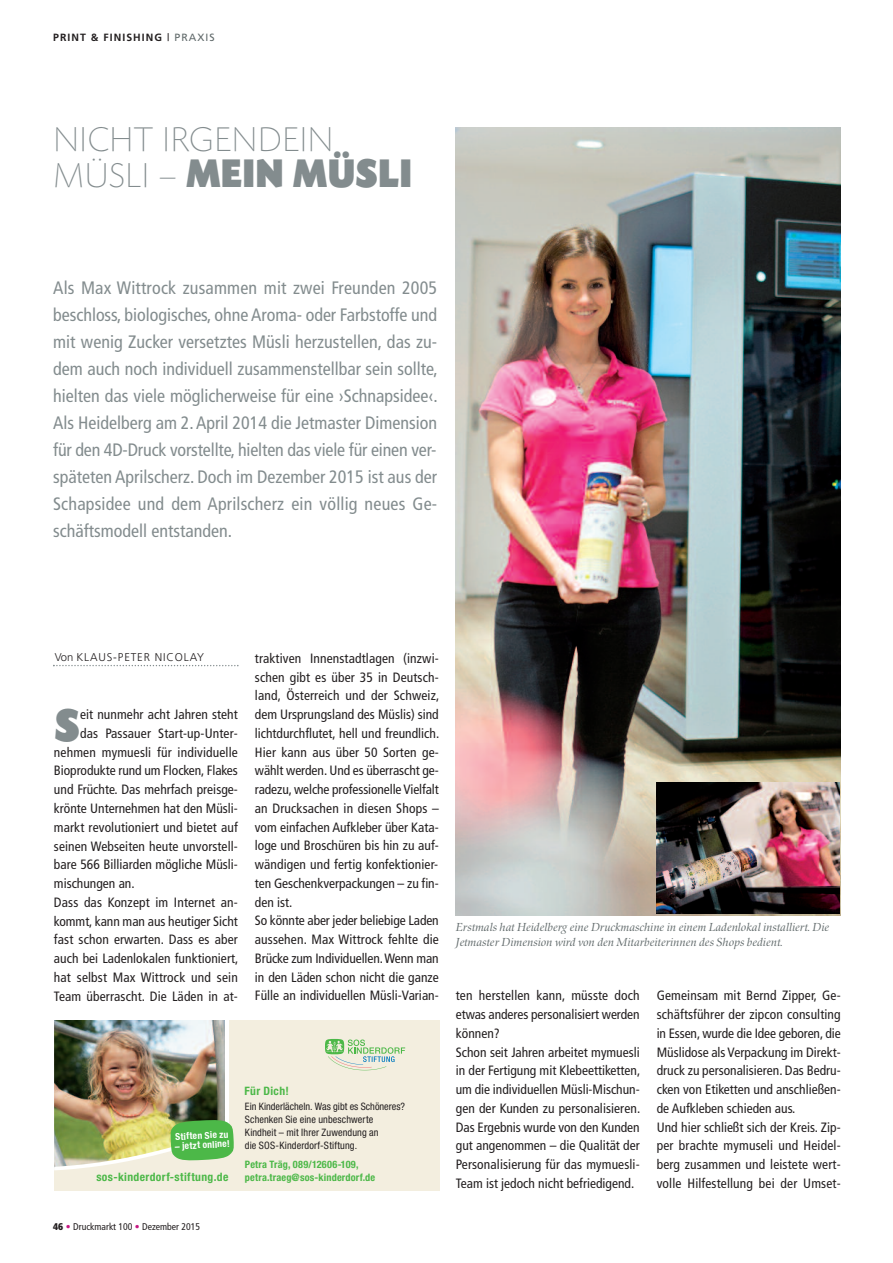
<style>
.page{position:relative;width:893px;height:1263px;background:#fff}
.page>*{position:absolute;margin:0;border:0;box-sizing:border-box;transform-origin:0 0}
.t1{font:48px "Today SB Ultra";color:#838c8e;scale:.9 1}
.t2{font:42px "Today SB Ultra";letter-spacing:.01em;color:#838c8e;scale:.9 1}
.t3{font:300 expanded 36px "Today SB";color:#838c8e}
.t4{font:condensed 18px/27px "Frutiger";color:#838c8e;text-align:justify}
.t5{font:condensed 13.5px/18.8px "Frutiger";color:#231f20}
.t6{font:italic 12px/15px "Zapf Renais SB";color:#60696a}
.t7{font:700 condensed 11.55px "Helvetica Neue LT Std";letter-spacing:.03em;color:#4cb848}
.t8{font:300 11.25px "Frutiger";letter-spacing:.075em;color:#231f20}
.t9{font:700 10.5px "Frutiger";letter-spacing:.1em;color:#231f20}
.t10{font:condensed 10.2px/12.9px "Helvetica Neue LT Std";letter-spacing:.01em;color:#231f20}
.t11{font:700 condensed 10.2px/12.9px "Helvetica Neue LT Std";letter-spacing:.02em;color:#4cb848}
.t12{font:condensed 9.75px "Frutiger";color:#231f20}
.t13{font:700 condensed 9.6px "Helvetica Neue LT Std";color:#fff}
.s1{font-weight:400}
.s2{font-weight:400;color:#60696a}
.s3{font-family:"Today SB";font-weight:300;font-stretch:expanded;font-size:36px}
.s4{font-weight:900}
.s5{font-weight:700;color:#c61882}
.s6{color:#c61882}
</style>
<div class="page">
<svg style="left:53px;top:665px;width:186px;height:1px"></svg>
<img style="left:456px;top:128px;width:385px;height:787px">
<img style="left:657px;top:782px;width:183px;height:132px">
<div style="left:55px;top:1020px;width:385px;height:171px;background:#f3eedf"></div>
<img style="left:55px;top:1020px;width:170px;height:100px">
<hr style="left:225px;top:1020px;width:3px;height:112px;background:#fff">
<svg style="left:325px;top:1039px;width:80px;height:31px"></svg>
<svg style="left:55px;top:1120px;width:179px;height:50px"></svg>
<p class="t9" style="left:53px;top:33px;width:163px">PRINT &amp; FINISHING <span class="s1">|</span> <span class="s2">PRAXIS</span></p>
<h3 class="t3" style="left:53px;top:118px;width:282px">NICHT IRGENDEIN</h3>
<h2 class="t2" style="left:53px;top:148px;width:400px"><span class="s3">MÜSLI –</span> MEIN MÜSLI</h2>
<p class="t4" style="left:53px;top:276px;width:386px">Als Max Wittrock zusammen mit zwei Freunden 2005 beschloss, biologisches, ohne Aroma- oder Farbstoffe und mit wenig Zucker versetztes Müsli herzustellen, das zu&shy;dem auch noch individuell zusammenstellbar sein sollte, hielten das viele möglicherweise für eine ›Schnapsidee‹.<br>Als Heidelberg am 2.April 2014 die Jetmaster Dimension für den 4D-Druck vorstellte, hielten das viele für einen ver&shy;späteten Aprilscherz. Doch im Dezember 2015 ist aus der Schapsidee und dem Aprilscherz ein völlig neues Ge&shy;schäftsmodell entstanden.</p>
<p class="t8" style="left:55px;top:653px;width:151px">Von KLAUS-PETER NICOLAY</p>
<h1 class="t1" style="left:55px;top:696px;width:29px">S</h1>
<p class="t5" style="left:80px;top:706px;width:159px">eit nunmehr acht Jahren steht</p>
<p class="t5" style="left:80px;top:725px;width:159px">das Passauer Start-up-Unter-</p>
<p class="t5" style="left:54px;top:744px;width:185px">nehmen mymuesli für individuelle</p>
<p class="t5" style="left:54px;top:762px;width:185px">Bioprodukte rund um Flocken, Flakes</p>
<p class="t5" style="left:54px;top:781px;width:185px">und Früchte. Das mehrfach preisge-</p>
<p class="t5" style="left:54px;top:800px;width:185px">krönte Unternehmen hat den Müsli-</p>
<p class="t5" style="left:54px;top:819px;width:185px">markt revolutioniert und bietet auf</p>
<p class="t5" style="left:54px;top:837px;width:185px">seinen Webseiten heute unvorstell-</p>
<p class="t5" style="left:54px;top:856px;width:185px">bare 566 Billiarden mögliche Müsli-</p>
<p class="t5" style="left:54px;top:875px;width:82px">mischungen an.</p>
<p class="t5" style="left:54px;top:894px;width:185px">Dass das Konzept im Internet an-</p>
<p class="t5" style="left:54px;top:912px;width:185px">kommt, kann man aus heutiger Sicht</p>
<p class="t5" style="left:54px;top:931px;width:185px">fast schon erwarten. Dass es aber</p>
<p class="t5" style="left:54px;top:950px;width:186px">auch bei Ladenlokalen funktioniert,</p>
<p class="t5" style="left:54px;top:969px;width:185px">hat selbst Max Wittrock und sein</p>
<p class="t5" style="left:54px;top:987px;width:185px">Team überrascht. Die Läden in at-</p>
<p class="t5" style="left:255px;top:650px;width:186px">traktiven Innenstadtlagen (inzwi&shy;schen gibt es über 35 in Deutsch&shy;land, Österreich und der Schweiz, dem Ursprungsland des Müslis) sind lichtdurchflutet, hell und freundlich.<br>Hier kann aus über 50 Sorten ge&shy;wählt werden. Und es überrascht ge&shy;radezu, welche professionelle Vielfalt an Drucksachen in diesen Shops – vom einfachen Aufkleber über Kata&shy;loge und Broschüren bis hin zu auf&shy;wändigen und fertig konfektionier&shy;ten Geschenkverpackungen – zu fin&shy;den ist.<br>So könnte aber jeder beliebige Laden aussehen. Max Wittrock fehlte die Brücke zum Individuellen.Wenn man in den Läden schon nicht die ganze Fülle an individuellen Müsli-Varian-</p>
<p class="t13" style="left:175px;top:1133px;width:55px;rotate:-3deg">Stiften Sie zu</p>
<p class="t13" style="left:175px;top:1143px;width:56px;rotate:-3deg">– jetzt online!</p>
<p class="t7" style="left:96px;top:1172px;width:133px">sos-kinderdorf-stiftung.de</p>
<p class="t7" style="left:244px;top:1087px;width:46px">Für Dich!</p>
<p class="t10" style="left:245px;top:1101px;width:162px">Ein Kinderlächeln. Was gibt es Schöneres?<br>Schenken Sie eine unbeschwerte Kindheit – mit Ihrer Zuwendung an<br>die SOS-Kinderdorf-Stiftung.</p>
<p class="t11" style="left:245px;top:1158px;width:132px">Petra Träg, 089/12606-109, petra.traeg@sos-kinderdorf.de</p>
<p class="t12" style="left:53px;top:1222px;width:149px"><span class="s4">46</span> <span class="s5">•</span> Druckmarkt 100 <span class="s6">•</span> Dezember 2015</p>
<p class="t6" style="left:456px;top:919px;width:375px">Erstmals hat Heidelberg eine Druckmaschine in einem Ladenlokal installiert. Die<br>Jetmaster Dimension wird von den Mitarbeiterinnen des Shops bedient.</p>
<p class="t5" style="left:456px;top:987px;width:186px">ten herstellen kann, müsste doch etwas anderes personalisiert werden können?<br>Schon seit Jahren arbeitet mymuesli in der Fertigung mit Klebeettiketten, um die individuellen Müsli-Mischun&shy;gen der Kunden zu personalisieren.<br>Das Ergebnis wurde von den Kunden gut angenommen – die Qualität der Personalisierung für das mymuesli-Team ist jedoch nicht befriedigend.</p>
<p class="t5" style="left:657px;top:987px;width:185px">Gemeinsam mit Bernd Zipper, Ge&shy;schäftsführer der zipcon consulting in Essen, wurde die Idee geboren, die Müslidose als Verpackung im Direkt&shy;druck zu personalisieren. Das Bedru&shy;cken von Etiketten und anschließen&shy;de Aufkleben schieden aus.<br>Und hier schließt sich der Kreis. Zip&shy;per brachte mymuseli und Heidel&shy;berg zusammen und leistete wert&shy;volle Hilfestellung bei der Umset-</p>
</div>
